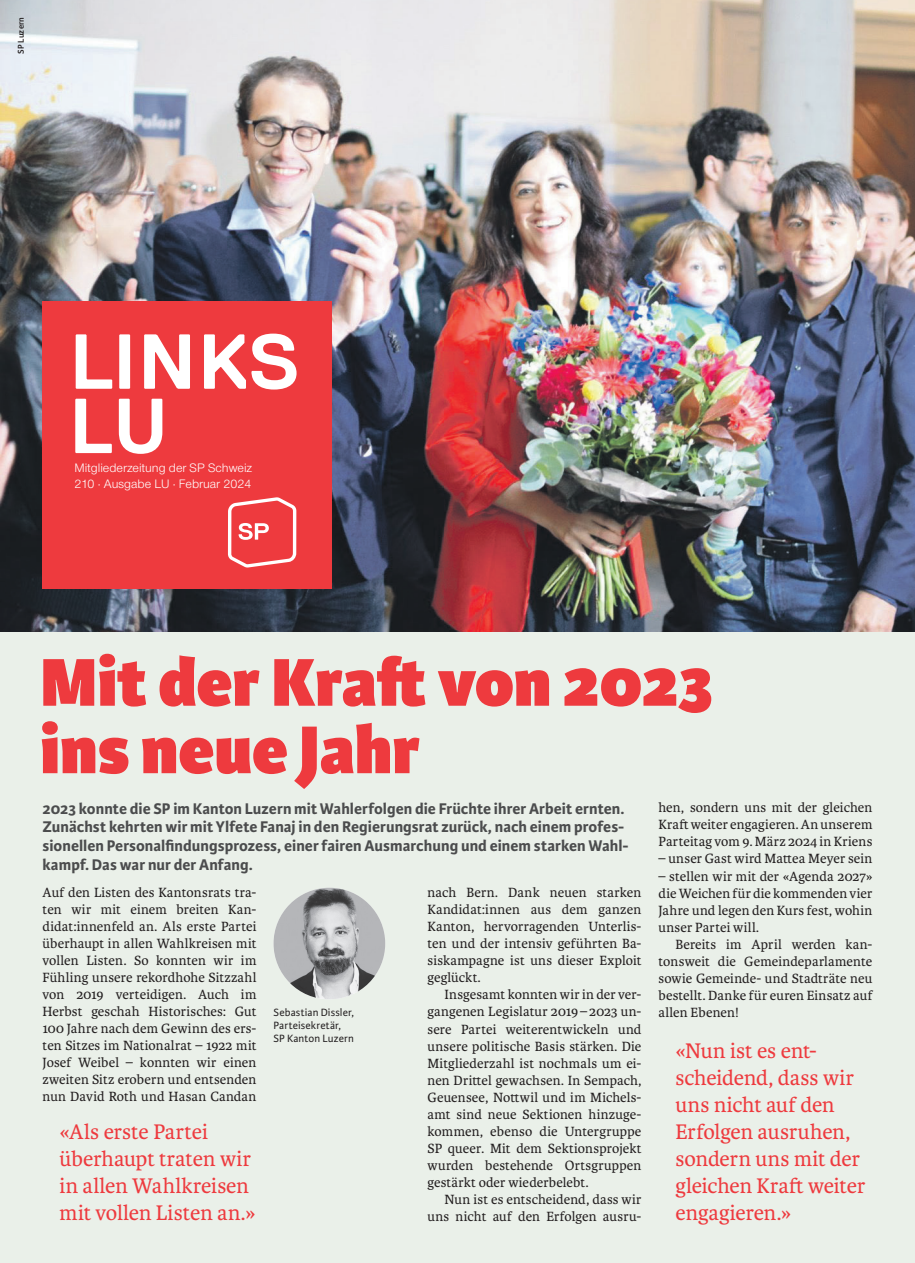
<style>
.page{position:relative;width:915px;height:1263px;background:#fff}
.page>*{position:absolute;margin:0;border:0;box-sizing:border-box;transform-origin:0 0}
.t1{font:700 77.7px "Replica";color:#fff}
.t2{font:800 72px/67.5px "Karmina Sans";color:#ee3a3e}
.t3{font:22.5px/27px "Karmina";letter-spacing:-.005em;color:#ee3a3e}
.t4{font:700 16.5px/18.8px "Karmina Sans";letter-spacing:.005em;color:#4b4c4d}
.t5{font:14.25px/17px "Karmina";letter-spacing:.01em;color:#231f20;text-align:justify}
.t6{font:12.75px/15.3px "Nimbus San Nov";color:#fff}
.t7{font:11.25px/12.8px "Karmina Sans";letter-spacing:.015em;color:#231f20}
.t8{font:600 9px "Karmina Sans";letter-spacing:.02em;color:#231f20}
</style>
<div class="page">
<div style="left:0;top:0;width:914px;height:1263px;background:#eaf0e9"></div>
<img style="left:0;top:0;width:914px;height:631px">
<div style="left:43px;top:301px;width:289px;height:288px;background:#ee3a3e"></div>
<svg style="left:76px;top:334px;width:36px;height:55px"></svg>
<svg style="left:119px;top:334px;width:11px;height:55px"></svg>
<svg style="left:144px;top:334px;width:46px;height:55px"></svg>
<svg style="left:204px;top:334px;width:92px;height:56px"></svg>
<svg style="left:228px;top:497px;width:68px;height:70px"></svg>
<img style="left:273px;top:888px;width:112px;height:111px;border-radius:56px">
<p class="t8" style="left:16px;top:54px;width:38px;rotate:-90deg">SP Luzern</p>
<h1 class="t1" style="left:69px;top:383px;width:101px">LU</h1>
<p class="t6" style="left:74px;top:461px;width:179px">Mitgliederzeitung der SP Schweiz<br>210 · Ausgabe LU · Februar 2024</p>
<h2 class="t2" style="left:40px;top:651px;width:673px">Mit der Kraft von 2023 ins neue Jahr</h2>
<p class="t4" style="left:43px;top:799px;width:587px">2023 konnte die SP im Kanton Luzern mit Wahlerfolgen die Früchte ihrer Arbeit ernten.<br>Zunächst kehrten wir mit Ylfete Fanaj in den Regierungsrat zurück, nach einem profes&shy;sionellen Personalfindungsprozess, einer fairen Ausmarchung und einem starken Wahl&shy;kampf. Das war nur der Anfang.</p>
<p class="t5" style="left:658px;top:799px;width:215px">hen, sondern uns mit der gleichen Kraft weiter engagieren. An unserem Parteitag vom 9. März 2024 in Kriens</p>
<p class="t5" style="left:658px;top:850px;width:215px">– unser Gast wird Mattea Meyer sein</p>
<p class="t5" style="left:658px;top:868px;width:215px">– stellen wir mit der «Agenda 2027» die Weichen für die kommenden vier Jahre und legen den Kurs fest, wohin unser Partei will.</p>
<p class="t5" style="left:658px;top:936px;width:215px;text-indent:17px">Bereits im April werden kan&shy;tonsweit die Gemeindeparlamente sowie Gemeinde- und Stadträte neu bestellt. Danke für euren Einsatz auf</p>
<p class="t5" style="left:43px;top:884px;width:215px">Auf den Listen des Kantonsrats tra&shy;ten wir mit einem breiten Kan&shy;didat:innenfeld an. Als erste Partei überhaupt in allen Wahlkreisen mit vollen Listen. So konnten wir im Fühling unsere rekordhohe Sitzzahl von 2019 verteidigen. Auch im Herbst geschah Historisches: Gut 100 Jahre nach dem Gewinn des ers&shy;ten Sitzes im Nationalrat – 1922 mit Josef Weibel – konnten wir einen zweiten Sitz erobern und entsenden nun David Roth und Hasan Candan</p>
<p class="t5" style="left:427px;top:884px;width:215px">nach Bern. Dank neuen starken Kandidat:innen aus dem ganzen Kanton, hervorragenden Unterlis&shy;ten und der intensiv geführten Ba&shy;siskampagne ist uns dieser Exploit geglückt.</p>
<p class="t5" style="left:427px;top:986px;width:215px;text-indent:17px">Insgesamt konnten wir in der ver&shy;gangenen Legislatur 2019–2023 un&shy;sere Partei weiterentwickeln und unsere politische Basis stärken. Die Mitgliederzahl ist nochmals um ei&shy;nen Drittel gewachsen. In Sempach, Geuensee, Nottwil und im Michels&shy;amt sind neue Sektionen hinzuge&shy;kommen, ebenso die Untergruppe SP queer. Mit dem Sektionsprojekt wurden bestehende Ortsgruppen gestärkt oder wiederbelebt.</p>
<p class="t5" style="left:427px;top:1191px;width:215px;text-align:right">Nun ist es entscheidend, dass wir uns nicht auf den Erfolgen ausru-</p>
<p class="t7" style="left:273px;top:1006px;width:82px">Sebastian Dissler,</p>
<p class="t5" style="left:658px;top:1004px;width:82px">allen Ebenen!</p>
<p class="t7" style="left:273px;top:1019px;width:82px">Parteisekretär,<br>SP Kanton Luzern</p>
<h3 class="t3" style="left:675px;top:1038px;width:191px">«Nun ist es ent&shy;scheidend, dass wir uns nicht auf den<br>Erfolgen ausruhen, sondern uns mit der gleichen Kraft weiter engagieren.»</h3>
<h3 class="t3" style="left:60px;top:1119px;width:197px">«Als erste Partei überhaupt traten wir in allen Wahlkreisen mit vollen Listen an.»</h3>
</div>
